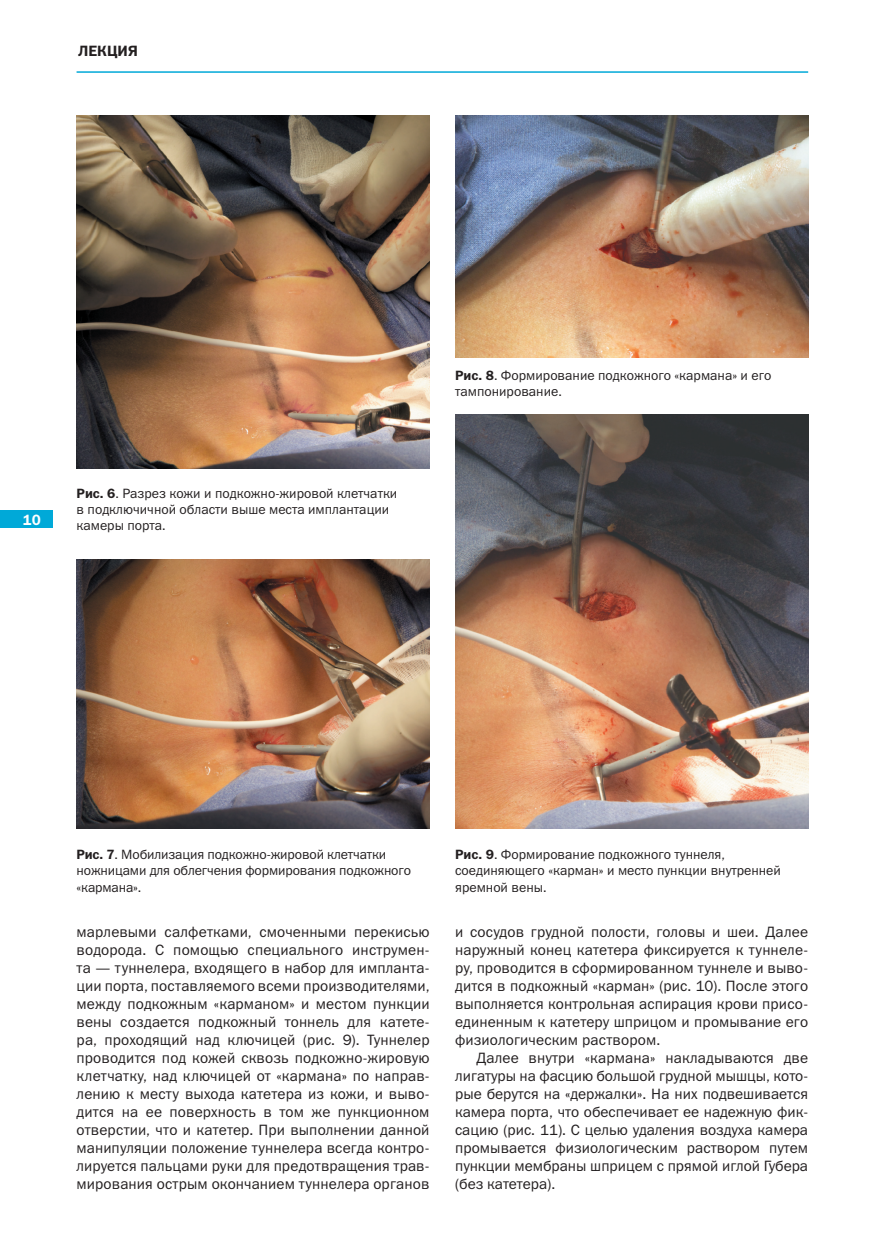
<style>
.page{position:relative;width:872px;height:1234px;background:#fff}
.page>*{position:absolute;margin:0;border:0;box-sizing:border-box;transform-origin:0 0}
.t1{font:15px/18px "Franklin Gothic Book C";color:#231f20;text-align:justify}
.t2{font:15px "Franklin Gothic Demi C";color:#231f20}
.t3{font:15px "Franklin Gothic Demi C";color:#fff}
.t4{font:13.5px/16.2px "Franklin Gothic Book C";color:#231f20}
.s1{font-family:"Franklin Gothic Demi C"}
</style>
<div class="page">
<div style="left:0;top:510px;width:53px;height:17px;background:#00a9d8"></div>
<hr style="left:77px;top:71px;width:731px;height:2px;background:#00a9d8">
<img style="left:455px;top:115px;width:353px;height:242px">
<img style="left:455px;top:414px;width:353px;height:414px">
<img style="left:77px;top:559px;width:352px;height:269px">
<img style="left:77px;top:115px;width:352px;height:353px">
<p class="t2" style="left:78px;top:43px;width:21px">Лекция</p>
<p class="t3" style="left:23px;top:511px;width:20px">10</p>
<p class="t4" style="left:77px;top:485px;width:322px"><span class="s1">Рис. 6</span>. Разрез кожи и подкожно-жировой клетчатки в подключичной области выше места имплантации камеры порта.</p>
<p class="t4" style="left:455px;top:367px;width:318px"><span class="s1">Рис. 8</span>. Формирование подкожного «кармана» и его тампонирование.</p>
<p class="t4" style="left:77px;top:846px;width:336px"><span class="s1">Рис. 7</span>. Мобилизация подкожно-жировой клетчатки ножницами для облегчения формирования подкожного «кармана».</p>
<p class="t1" style="left:77px;top:922px;width:354px">марлевыми салфетками, смоченными перекисью водорода. С помощью специального инструмен&shy;та — туннелера, входящего в набор для импланта&shy;ции порта, поставляемого всеми производителями, между подкожным «карманом» и местом пункции вены создается подкожный тоннель для катете&shy;ра, проходящий над ключицей (рис. 9). Туннелер проводится под кожей сквозь подкожно-жировую клетчатку, над ключицей от «кармана» по направ&shy;лению к месту выхода катетера из кожи, и выво&shy;дится на ее поверхность в том же пункционном отверстии, что и катетер. При выполнении данной манипуляции положение туннелера всегда контро&shy;лируется пальцами руки для предотвращения трав&shy;мирования острым окончанием туннелера органов</p>
<p class="t4" style="left:455px;top:846px;width:327px"><span class="s1">Рис. 9</span>. Формирование подкожного туннеля, соединяющего «карман» и место пункции внутренней яремной вены.</p>
<p class="t1" style="left:455px;top:922px;width:354px">и сосудов грудной полости, головы и шеи. Далее наружный конец катетера фиксируется к туннеле&shy;ру, проводится в сформированном туннеле и выво&shy;дится в подкожный «карман» (рис. 10). После этого выполняется контрольная аспирация крови присо&shy;единенным к катетеру шприцом и промывание его физиологическим раствором.</p>
<p class="t1" style="left:455px;top:1048px;width:355px;text-indent:21px">Далее внутри «кармана» накладываются две лигатуры на фасцию большой грудной мышцы, кото&shy;рые берутся на «держалки». На них подвешивается камера порта, что обеспечивает ее надежную фик&shy;сацию (рис. 11). С целью удаления воздуха камера промывается физиологическим раствором путем пункции мембраны шприцем с прямой иглой Губера (без катетера).</p>
</div>
